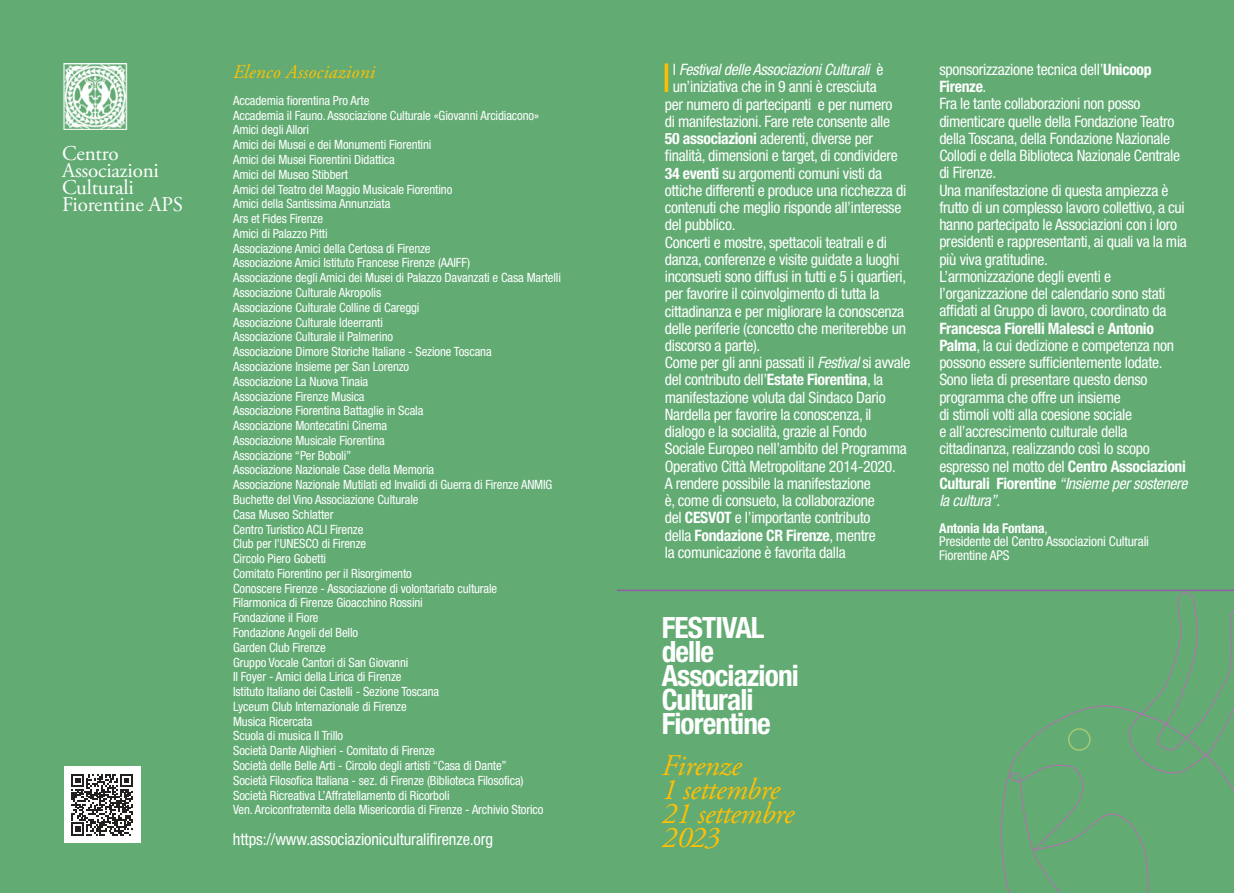
<style>
.page{position:relative;width:1234px;height:893px;background:#fff}
.page>*{position:absolute;margin:0;border:0;box-sizing:border-box;transform-origin:0 0}
.t1{font:condensed 39.9px "Helvetica Neue LT Std";color:#ffbf05}
.t2{font:italic 30px/24px "Adobe Garamond Pro";letter-spacing:-.02em;color:#ffbf05}
.t3{font:700 condensed 29.4px/24px "Helvetica Neue LT Std";letter-spacing:-.03em;color:#fff}
.t4{font:21px/17.2px "Adobe Garamond Pro";letter-spacing:-.01em;color:#fff}
.t5{font:italic 19.5px "Adobe Garamond Pro";letter-spacing:.01em;color:#ffbf05}
.t6{font:condensed 16.5px "Helvetica Neue LT Std";letter-spacing:-.01em;color:#fff}
.t7{font:condensed 15.75px/17.2px "Helvetica Neue LT Std";letter-spacing:-.02em;color:#fff}
.t8{font:italic condensed 15.75px "Helvetica Neue LT Std";letter-spacing:-.02em;color:#fff}
.t9{font:700 condensed 15.75px "Helvetica Neue LT Std";letter-spacing:-.02em;color:#fff}
.t10{font:condensed 13.5px/13.5px "Helvetica Neue LT Std";letter-spacing:-.01em;color:#fff}
.t11{font:condensed 12.75px/14.9px "Helvetica Neue LT Std";letter-spacing:-.01em;color:#fff}
.s1{font-style:normal}
.s2{font-weight:700}
.s3{font-style:italic}
.s4{font-weight:400}
</style>
<div class="page">
<div style="left:0;top:0;width:617px;height:893px;background:#62ab73"></div>
<div style="left:617px;top:0;width:616px;height:893px;background:#62ab73"></div>
<hr style="left:617px;top:590px;width:616px;height:1px;background:#925ca7">
<svg style="left:1001px;top:592px;width:232px;height:301px"></svg>
<div style="left:1067px;top:728px;width:23px;height:23px;border:2px solid #fff300;border-radius:50%"></div>
<img style="left:63px;top:64px;width:65px;height:65px">
<div style="left:64px;top:766px;width:76px;height:77px;background:#fff"></div>
<svg style="left:71px;top:774px;width:62px;height:61px"></svg>
<h3 class="t4" style="left:62px;top:145px;width:122px">Centro<br>Associazioni<br>Culturali<br>Fiorentine APS</h3>
<p class="t5" style="left:233px;top:60px;width:143px">Elenco Associazioni</p>
<p class="t11" style="left:233px;top:93px;width:329px">Accademia fiorentina Pro Arte<br>Accademia il Fauno. Associazione Culturale «Giovanni Arcidiacono» Amici degli Allori<br>Amici dei Musei e dei Monumenti Fiorentini<br>Amici dei Musei Fiorentini Didattica<br>Amici del Museo Stibbert<br>Amici del Teatro del Maggio Musicale Fiorentino<br>Amici della Santissima Annunziata<br>Ars et Fides Firenze<br>Amici di Palazzo Pitti<br>Associazione Amici della Certosa di Firenze<br>Associazione Amici Istituto Francese Firenze (AAIFF)<br>Associazione degli Amici dei Musei di Palazzo Davanzati e Casa Martelli Associazione Culturale Akropolis<br>Associazione Culturale Colline di Careggi<br>Associazione Culturale Ideerranti<br>Associazione Culturale il Palmerino<br>Associazione Dimore Storiche Italiane - Sezione Toscana<br>Associazione Insieme per San Lorenzo<br>Associazione La Nuova Tinaia<br>Associazione Firenze Musica<br>Associazione Fiorentina Battaglie in Scala<br>Associazione Montecatini Cinema<br>Associazione Musicale Fiorentina<br>Associazione “Per Boboli”<br>Associazione Nazionale Case della Memoria<br>Associazione Nazionale Mutilati ed Invalidi di Guerra di Firenze ANMIG Buchette del Vino Associazione Culturale<br>Casa Museo Schlatter<br>Centro Turistico ACLI Firenze<br>Club per l’UNESCO di Firenze<br>Circolo Piero Gobetti<br>Comitato Fiorentino per il Risorgimento<br>Conoscere Firenze - Associazione di volontariato culturale<br>Filarmonica di Firenze Gioacchino Rossini<br>Fondazione il Fiore<br>Fondazione Angeli del Bello<br>Garden Club Firenze<br>Gruppo Vocale Cantori di San Giovanni<br>Il Foyer - Amici della Lirica di Firenze<br>Istituto Italiano dei Castelli - Sezione Toscana<br>Lyceum Club Internazionale di Firenze<br>Musica Ricercata<br>Scuola di musica Il Trillo<br>Società Dante Alighieri - Comitato di Firenze<br>Società delle Belle Arti - Circolo degli artisti “Casa di Dante”<br>Società Filosofica Italiana - sez. di Firenze (Biblioteca Filosofica)<br>Società Ricreativa L’Affratellamento di Ricorboli<br>Ven. Arciconfraternita della Misericordia di Firenze - Archivio Storico</p>
<p class="t6" style="left:233px;top:829px;width:262px">https://www.associazioniculturalifirenze.org</p>
<h1 class="t1" style="left:662px;top:55px;width:10px">I</h1>
<p class="t8" style="left:672px;top:60px;width:212px"><span class="s1">l</span> Festival delle Associazioni Culturali <span class="s1">è</span></p>
<p class="t7" style="left:672px;top:78px;width:205px">un’iniziativa che in 9 anni è cresciuta</p>
<p class="t7" style="left:664px;top:95px;width:229px">per numero di partecipanti e per numero</p>
<p class="t7" style="left:664px;top:112px;width:227px">di manifestazioni. Fare rete consente alle</p>
<p class="t7" style="left:664px;top:130px;width:209px"><span class="s2">50 associazioni</span> aderenti, diverse per</p>
<p class="t7" style="left:664px;top:147px;width:234px">finalità, dimensioni e target, di condividere</p>
<p class="t7" style="left:664px;top:164px;width:219px"><span class="s2">34 eventi</span> su argomenti comuni visti da</p>
<p class="t7" style="left:664px;top:181px;width:243px">ottiche differenti e produce una ricchezza di</p>
<p class="t7" style="left:664px;top:199px;width:238px">contenuti che meglio risponde all’interesse</p>
<p class="t7" style="left:664px;top:216px;width:72px">del pubblico.</p>
<p class="t7" style="left:664px;top:233px;width:224px">Concerti e mostre, spettacoli teatrali e di</p>
<p class="t7" style="left:664px;top:250px;width:236px">danza, conferenze e visite guidate a luoghi</p>
<p class="t7" style="left:664px;top:268px;width:243px">inconsueti sono diffusi in tutti e 5 i quartieri,</p>
<p class="t7" style="left:664px;top:285px;width:216px">per favorire il coinvolgimento di tutta la</p>
<p class="t7" style="left:664px;top:302px;width:241px">cittadinanza e per migliorare la conoscenza</p>
<p class="t7" style="left:664px;top:319px;width:242px">delle periferie (concetto che meriterebbe un</p>
<p class="t7" style="left:664px;top:337px;width:97px">discorso a parte).</p>
<p class="t7" style="left:664px;top:354px;width:247px">Come per gli anni passati il <span class="s3">Festival</span> si avvale</p>
<p class="t7" style="left:664px;top:371px;width:220px">del contributo dell’<span class="s2">Estate Fiorentina</span>, la</p>
<p class="t7" style="left:664px;top:388px;width:222px">manifestazione voluta dal Sindaco Dario</p>
<p class="t7" style="left:664px;top:406px;width:208px">Nardella per favorire la conoscenza, il</p>
<p class="t7" style="left:664px;top:423px;width:203px">dialogo e la socialità, grazie al Fondo</p>
<p class="t7" style="left:664px;top:440px;width:243px">Sociale Europeo nell’ambito del Programma</p>
<p class="t7" style="left:664px;top:457px;width:232px">Operativo Città Metropolitane 2014-2020.</p>
<p class="t7" style="left:664px;top:475px;width:207px">A rendere possibile la manifestazione</p>
<p class="t7" style="left:664px;top:492px;width:211px">è, come di consueto, la collaborazione</p>
<p class="t7" style="left:664px;top:509px;width:207px">del <span class="s2">CESVOT</span> e l’importante contributo</p>
<p class="t9" style="left:664px;top:526px;width:212px"><span class="s4">della</span> Fondazione CR Firenze<span class="s4">, mentre</span></p>
<p class="t7" style="left:664px;top:544px;width:182px">la comunicazione è favorita dalla</p>
<h3 class="t3" style="left:661px;top:615px;width:139px">FESTIVAL delle<br>Associazioni<br>Culturali<br>Fiorentine</h3>
<h2 class="t2" style="left:661px;top:754px;width:134px">Firenze<br>1 settembre<br>21 settembre<br>2023</h2>
<p class="t7" style="left:939px;top:61px;width:250px">sponsorizzazione tecnica dell’<span class="s2">Unicoop Firenze</span>.<br>Fra le tante collaborazioni non posso dimenticare quelle della Fondazione Teatro della Toscana, della Fondazione Nazionale Collodi e della Biblioteca Nazionale Centrale di Firenze.<br>Una manifestazione di questa ampiezza è frutto di un complesso lavoro collettivo, a cui hanno partecipato le Associazioni con i loro presidenti e rappresentanti, ai quali va la mia più viva gratitudine.<br>L’armonizzazione degli eventi e l’organizzazione del calendario sono stati affidati al Gruppo di lavoro, coordinato da <span class="s2">Francesca Fiorelli Malesci</span> e <span class="s2">Antonio Palma</span>, la cui dedizione e competenza non possono essere sufficientemente lodate.<br>Sono lieta di presentare questo denso programma che offre un insieme<br>di stimoli volti alla coesione sociale<br>e all’accrescimento culturale della cittadinanza, realizzando così lo scopo espresso nel motto del <span class="s2">Centro Associazioni Culturali Fiorentine</span> <span class="s3">“Insieme per sostenere la cultura”</span>.</p>
<p class="t10" style="left:939px;top:521px;width:211px"><span class="s2">Antonia Ida Fontana</span>,<br>Presidente del Centro Associazioni Culturali<br>Fiorentine APS</p>
</div>
